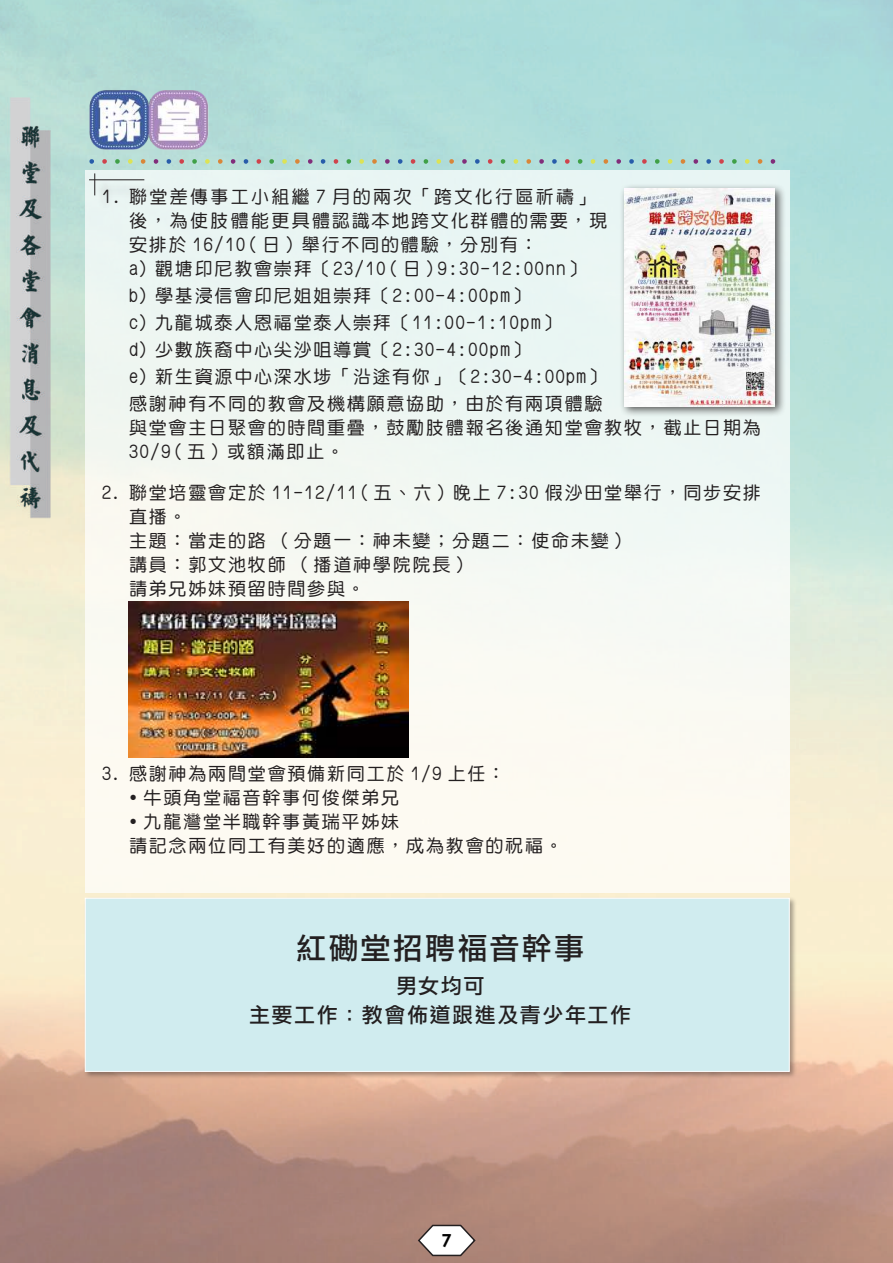
<style>
.page{position:relative;width:893px;height:1263px;background:#fff}
.page>*{position:absolute;margin:0;border:0;box-sizing:border-box;transform-origin:0 0}
.t1{font:300 51px "Adobe Ming Std";color:#275caa}
.t2{font:30px "DF Li Hei Md WIN BF";letter-spacing:.075em;color:#231f20}
.t3{font:21px/28.5px "DF Li Hei Md WIN BF";letter-spacing:.075em;color:#231f20;text-align:center}
.t4{font:18px/24px "DF Yuan Md HK BF";letter-spacing:.1em;color:#231f20}
.t5{font:700 18px "Century Gothic";color:#030303}
.s1{color:#cf434c}
.s2{color:#3fa047}
.s3{color:#dde354}
.s4{color:#d98638}
.s5{color:#812d7a}
</style>
<div class="page">
<img style="left:0;top:0;width:893px;height:1263px">
<svg style="left:417px;top:1223px;width:60px;height:34px"></svg>
<img style="left:85px;top:85px;width:281px;height:67px">
<div style="left:85px;top:170px;width:704px;height:723px;background:#f3f8f2"></div>
<div style="left:93px;top:182px;width:68px;height:17px;background:#e7f1ef"></div>
<hr style="left:89px;top:180px;width:55px;height:1px;background:#231f20">
<div style="left:97px;top:178px;width:17px;height:34px;background:#231f20;opacity:.75"></div>
<svg style="left:94px;top:173px;width:1px;height:22px"></svg>
<img style="left:129px;top:602px;width:279px;height:155px">
<div style="left:83px;top:896px;width:714px;height:183px;background:#231f20;opacity:.4"></div>
<div style="left:85px;top:898px;width:704px;height:173px;background:#d0ecef;border:1px solid #fff"></div>
<div style="left:619px;top:183px;width:167px;height:234px;background:#231f20;opacity:.75"></div>
<img style="left:624px;top:188px;width:151px;height:218px">
<h1 class="t1" style="left:85px;top:117px;width:696px">.<span class="s1">.</span><span class="s2">.</span><span class="s3">.</span><span class="s4">.</span><span class="s5">.</span>.<span class="s1">.</span><span class="s2">.</span><span class="s3">.</span><span class="s4">.</span><span class="s5">.</span>.<span class="s1">.</span><span class="s2">.</span><span class="s3">.</span><span class="s4">.</span><span class="s5">.</span>.<span class="s1">.</span><span class="s2">.</span><span class="s3">.</span><span class="s4">.</span><span class="s5">.</span>.<span class="s1">.</span><span class="s2">.</span><span class="s3">.</span><span class="s4">.</span><span class="s5">.</span>.<span class="s1">.</span><span class="s2">.</span><span class="s3">.</span><span class="s4">.</span><span class="s5">.</span>.<span class="s1">.</span><span class="s2">.</span><span class="s3">.</span><span class="s4">.</span><span class="s5">.</span>.<span class="s1">.</span><span class="s2">.</span><span class="s3">.</span><span class="s4">.</span><span class="s5">.</span>.<span class="s1">.</span><span class="s2">.</span><span class="s3">.</span><span class="s4">.</span><span class="s5">.</span></h1>
<p class="t4" style="left:129px;top:184px;width:480px;text-indent:-27px">1. 聯堂差傳事工小組繼 7 月的兩次「跨文化行區祈禱」後，為使肢體能更具體認識本地跨文化群體的需要，現安排於 16/10( 日 ) 舉行不同的體驗，分別有：<br>a) 觀塘印尼教會崇拜〔23/10( 日 )9:30-12:00nn〕</p>
<p class="t4" style="left:129px;top:282px;width:478px;line-height:27px">b) 學基浸信會印尼姐姐崇拜〔2:00-4:00pm〕<br>c) 九龍城泰人恩福堂泰人崇拜〔11:00-1:10pm〕<br>d) 少數族裔中心尖沙咀導賞〔2:30-4:00pm〕<br>e) 新生資源中心深水埗「沿途有你」〔2:30-4:00pm〕感謝神有不同的教會及機構願意協助，由於有兩項體驗</p>
<p class="t4" style="left:129px;top:415px;width:633px">與堂會主日聚會的時間重疊，鼓勵肢體報名後通知堂會教牧，截止日期為<br>30/9( 五 ) 或額滿即止。</p>
<p class="t4" style="left:129px;top:480px;width:633px;text-indent:-27px">2. 聯堂培靈會定於 11-12/11( 五、六 ) 晚上 7:30 假沙田堂舉行，同步安排直播。<br>主題：當走的路 ( 分題一：神未變；分題二：使命未變 )<br>講員：郭文池牧師 ( 播道神學院院長 )<br>請弟兄姊妹預留時間參與。</p>
<p class="t4" style="left:102px;top:761px;width:405px">3. 感謝神為兩間堂會預備新同工於 1/9 上任：</p>
<p class="t4" style="left:129px;top:785px;width:272px">• 牛頭角堂福音幹事何俊傑弟兄</p>
<p class="t4" style="left:129px;top:809px;width:435px">• 九龍灣堂半職幹事黃瑞平姊妹<br>請記念兩位同工有美好的適應，成為教會的祝福。</p>
<h2 class="t2" style="left:296px;top:933px;width:289px">紅磡堂招聘福音幹事</h2>
<p class="t3" style="left:249px;top:972px;width:384px">男女均可<br>主要工作：教會佈道跟進及青少年工作</p>
<p class="t5" style="left:441px;top:1227px;width:12px">7</p>
</div>
